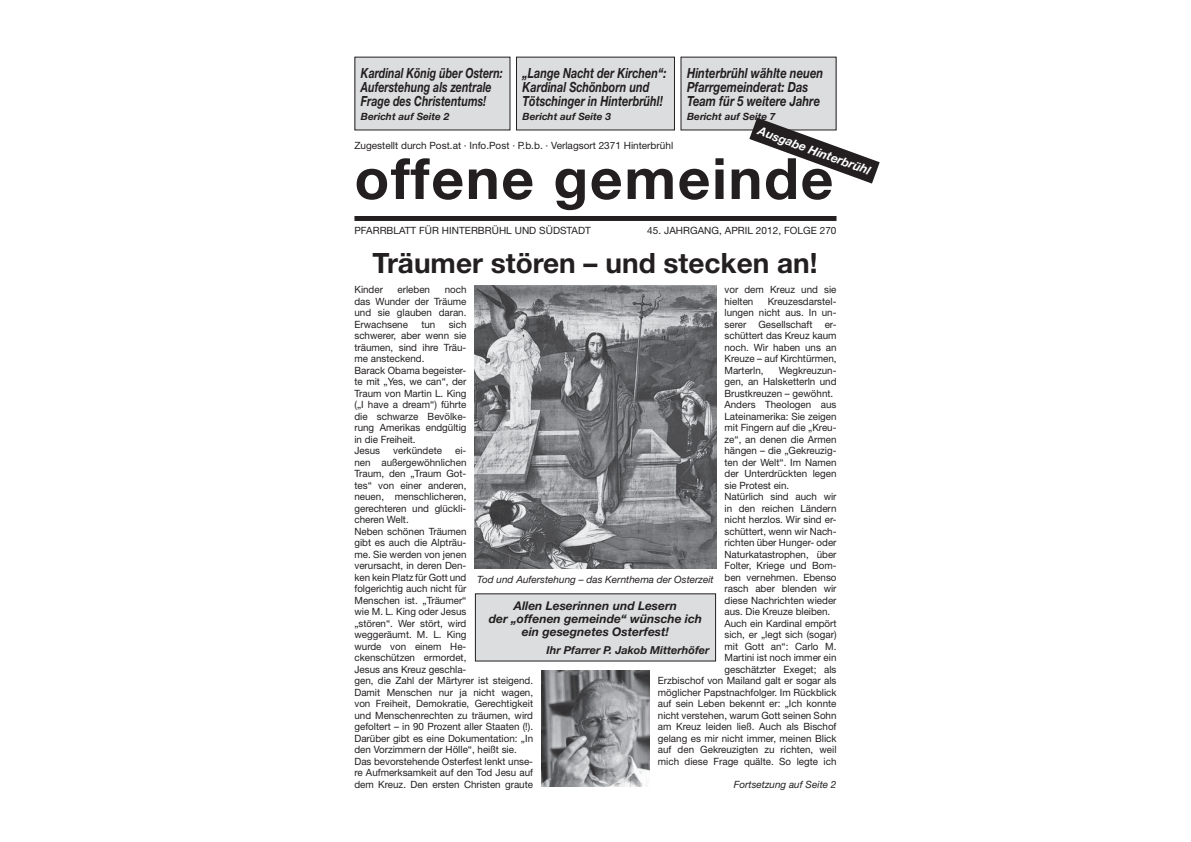
<style>
.page{position:relative;width:1191px;height:842px;background:#fff}
.page>*{position:absolute;margin:0;border:0;box-sizing:border-box;transform-origin:0 0}
.t1{font:700 57px "Helvetica Neue";letter-spacing:.03em;color:#231f20}
.t2{font:700 28px "Helvetica Neue";color:#231f20}
.t3{font:italic 700 14px/14px "Helvetica Neue";color:#231f20;scale:.76 1}
.t4{font:italic 700 14px/14px "Helvetica Neue";color:#231f20;scale:.78 1}
.t5{font:italic 700 14px/14px "Helvetica Neue";color:#231f20;scale:.8 1}
.t6{font:italic 700 12px/13px "Helvetica Neue";color:#231f20;text-align:center}
.t7{font:italic 700 12px "Helvetica Neue";color:#fff}
.t8{font:italic 700 11px "Helvetica Neue";color:#231f20}
.t9{font:10px/11.5px "Helvetica Neue";color:#231f20}
.t10{font:italic 10px "Helvetica Neue";color:#231f20}
.t11{font:italic 700 10px "Helvetica Neue";color:#231f20}
</style>
<div class="page">
<img style="left:541px;top:671px;width:108px;height:116px">
<img style="left:475px;top:285px;width:241px;height:284px">
<div style="left:354px;top:216px;width:482px;height:5px;background:#231f20"></div>
<div style="left:475px;top:594px;width:240px;height:67px;background:#dcddde"></div>
<div style="left:355px;top:57px;width:155px;height:73px;background:#dcddde"></div>
<div style="left:516px;top:57px;width:158px;height:73px;background:#dcddde"></div>
<div style="left:516px;top:57px;width:159px;height:73px;border:1px solid #231f20"></div>
<div style="left:681px;top:57px;width:155px;height:73px;background:#dcddde"></div>
<svg style="left:749px;top:118px;width:130px;height:66px"></svg>
<h3 class="t3" style="left:361px;top:67px;width:188px">Kardinal König über Ostern:<br>Auferstehung als zentrale<br>Frage des Christentums!</h3>
<p class="t11" style="left:361px;top:112px;width:90px">Bericht auf Seite 2</p>
<h3 class="t4" style="left:522px;top:67px;width:186px">„Lange Nacht der Kirchen“:<br>Kardinal Schönborn und<br>Tötschinger in Hinterbrühl!</h3>
<p class="t11" style="left:522px;top:112px;width:90px">Bericht auf Seite 3</p>
<h3 class="t5" style="left:687px;top:67px;width:172px">Hinterbrühl wählte neuen<br>Pfarrgemeinderat: Das<br>Team für 5 weitere Jahre</h3>
<p class="t11" style="left:687px;top:112px;width:90px">Bericht auf Seite 7</p>
<p class="t7" style="left:760px;top:126px;width:120px;rotate:20deg">Ausgabe Hinterbrühl</p>
<p class="t9" style="left:354px;top:141px;width:320px">Zugestellt durch Post.at · Info.Post · P.b.b. · Verlagsort 2371 Hinterbrühl</p>
<h1 class="t1" style="left:354px;top:158px;width:480px">offene gemeinde</h1>
<p class="t9" style="left:354px;top:226px;width:238px">PFARRBLATT FÜR HINTERBRÜHL UND SÜDSTADT</p>
<p class="t9" style="left:647px;top:226px;width:191px">45. JAHRGANG, APRIL 2012, FOLGE 270</p>
<h2 class="t2" style="left:372px;top:253px;width:446px">Träumer stören – und stecken an!</h2>
<p class="t9" style="left:354px;top:285px;width:113px;text-align:justify;text-indent:90px">noch das Wunder der Träume und sie glauben daran.<br>Erwachsene</p>
<p class="t9" style="left:354px;top:285px;width:30px">Kinder</p>
<p class="t9" style="left:397px;top:285px;width:34px">erleben</p>
<p class="t9" style="left:724px;top:285px;width:113px">vor dem Kreuz und sie hielten</p>
<p class="t9" style="left:724px;top:296px;width:113px;text-align:justify;text-indent:43px">Kreuzesdarstel&shy;lungen nicht aus. In un&shy;serer Gesellschaft er&shy;schüttert das Kreuz kaum noch. Wir haben uns an Kreuze – auf Kirchtürmen, Marterln,</p>
<p class="t9" style="left:354px;top:319px;width:113px;text-indent:94px">sich schwerer, aber wenn sie träumen, sind ihre Träu&shy;me ansteckend.<br>Barack Obama begeister&shy;te mit „Yes, we can“, der<br>Traum von Martin L. King („I have a dream“) führte die schwarze Bevölke&shy;rung Amerikas endgültig in die Freiheit.<br>Jesus</p>
<p class="t9" style="left:421px;top:319px;width:15px">tun</p>
<p class="t9" style="left:779px;top:365px;width:59px">Wegkreuzun-</p>
<p class="t9" style="left:724px;top:377px;width:113px">gen, an Halsketterln und</p>
<p class="t9" style="left:724px;top:388px;width:110px">Brustkreuzen – gewöhnt.</p>
<p class="t9" style="left:724px;top:400px;width:113px">Anders Theologen aus</p>
<p class="t9" style="left:724px;top:411px;width:113px">Lateinamerika: Sie zeigen</p>
<p class="t9" style="left:724px;top:423px;width:113px">mit Fingern auf die „Kreu-</p>
<p class="t9" style="left:724px;top:434px;width:113px">ze“, an denen die Armen</p>
<p class="t9" style="left:724px;top:446px;width:113px">hängen – die „Gekreuzig-</p>
<p class="t9" style="left:724px;top:457px;width:113px">ten der Welt“. Im Namen</p>
<p class="t9" style="left:724px;top:469px;width:113px">der Unterdrückten legen</p>
<p class="t9" style="left:724px;top:480px;width:66px">sie Protest ein.</p>
<p class="t9" style="left:724px;top:492px;width:113px">Natürlich sind auch wir</p>
<p class="t9" style="left:724px;top:503px;width:113px">in den reichen Ländern</p>
<p class="t9" style="left:724px;top:515px;width:113px">nicht herzlos. Wir sind er-</p>
<p class="t9" style="left:724px;top:526px;width:113px">schüttert, wenn wir Nach-</p>
<p class="t9" style="left:724px;top:538px;width:113px">richten über Hunger- oder</p>
<p class="t9" style="left:724px;top:549px;width:113px">Naturkatastrophen, über</p>
<p class="t9" style="left:724px;top:561px;width:113px">Folter, Kriege und Bom-</p>
<p class="t9" style="left:724px;top:572px;width:113px">ben vernehmen. Ebenso</p>
<p class="t9" style="left:724px;top:584px;width:113px">rasch aber blenden wir</p>
<p class="t9" style="left:724px;top:595px;width:113px">diese Nachrichten wieder</p>
<p class="t9" style="left:724px;top:607px;width:107px">aus. Die Kreuze bleiben.</p>
<p class="t9" style="left:724px;top:618px;width:113px">Auch ein Kardinal empört</p>
<p class="t9" style="left:724px;top:630px;width:113px">sich, er „legt sich (sogar)</p>
<p class="t9" style="left:724px;top:641px;width:113px">mit Gott an“: Carlo M.</p>
<p class="t9" style="left:724px;top:653px;width:113px">Martini ist noch immer ein</p>
<p class="t9" style="left:724px;top:664px;width:113px">geschätzter Exeget; als</p>
<p class="t9" style="left:658px;top:676px;width:180px">Erzbischof von Mailand galt er sogar als</p>
<p class="t9" style="left:658px;top:687px;width:180px">möglicher Papstnachfolger. Im Rückblick</p>
<p class="t9" style="left:658px;top:699px;width:180px">auf sein Leben bekennt er: „Ich konnte</p>
<p class="t9" style="left:658px;top:710px;width:180px">nicht verstehen, warum Gott seinen Sohn</p>
<p class="t9" style="left:658px;top:722px;width:180px">am Kreuz leiden ließ. Auch als Bischof</p>
<p class="t9" style="left:658px;top:733px;width:180px">gelang es mir nicht immer, meinen Blick</p>
<p class="t9" style="left:658px;top:745px;width:180px">auf den Gekreuzigten zu richten, weil</p>
<p class="t9" style="left:658px;top:756px;width:180px">mich diese Frage quälte. So legte ich</p>
<p class="t10" style="left:733px;top:780px;width:104px">Fortsetzung auf Seite 2</p>
<p class="t9" style="left:354px;top:446px;width:180px;text-indent:101px">ei-<br>nen außergewöhnlichen<br>Traum, den „Traum Got-<br>tes“ von einer anderen,<br>neuen, menschlicheren,<br>gerechteren und glückli-<br>cheren Welt.<br>Neben schönen Träumen<br>gibt es auch die Alpträu-<br>me. Sie werden von jenen<br>verursacht, in deren Den-<br>ken kein Platz für Gott und<br>folgerichtig auch nicht für<br>Menschen ist. „Träumer“<br>wie M. L. King oder Jesus<br>„stören“. Wer stört, wird<br>weggeräumt. M. L. King<br>wurde von einem He-<br>ckenschützen ermordet,<br>Jesus ans Kreuz geschla-<br>gen, die Zahl der Märtyrer ist steigend.<br>Damit Menschen nur ja nicht wagen, von Freiheit, Demokratie, Gerechtigkeit und Menschenrechten zu träumen, wird gefoltert – in 90 Prozent aller Staaten (!).<br>Darüber gibt es eine Dokumentation: „In den Vorzimmern der Hölle“, heißt sie.<br>Das bevorstehende Osterfest lenkt unse&shy;re Aufmerksamkeit auf den Tod Jesu auf dem Kreuz. Den ersten Christen graute</p>
<p class="t9" style="left:393px;top:446px;width:50px">verkündete</p>
<p class="t10" style="left:477px;top:576px;width:238px">Tod und Auferstehung – das Kernthema der Osterzeit</p>
<p class="t6" style="left:489px;top:600px;width:215px">Allen Leserinnen und Lesern<br>der „offenen gemeinde“ wünsche ich ein gesegnetes Osterfest!</p>
<p class="t8" style="left:546px;top:647px;width:164px">Ihr Pfarrer P. Jakob Mitterhöfer</p>
</div>
